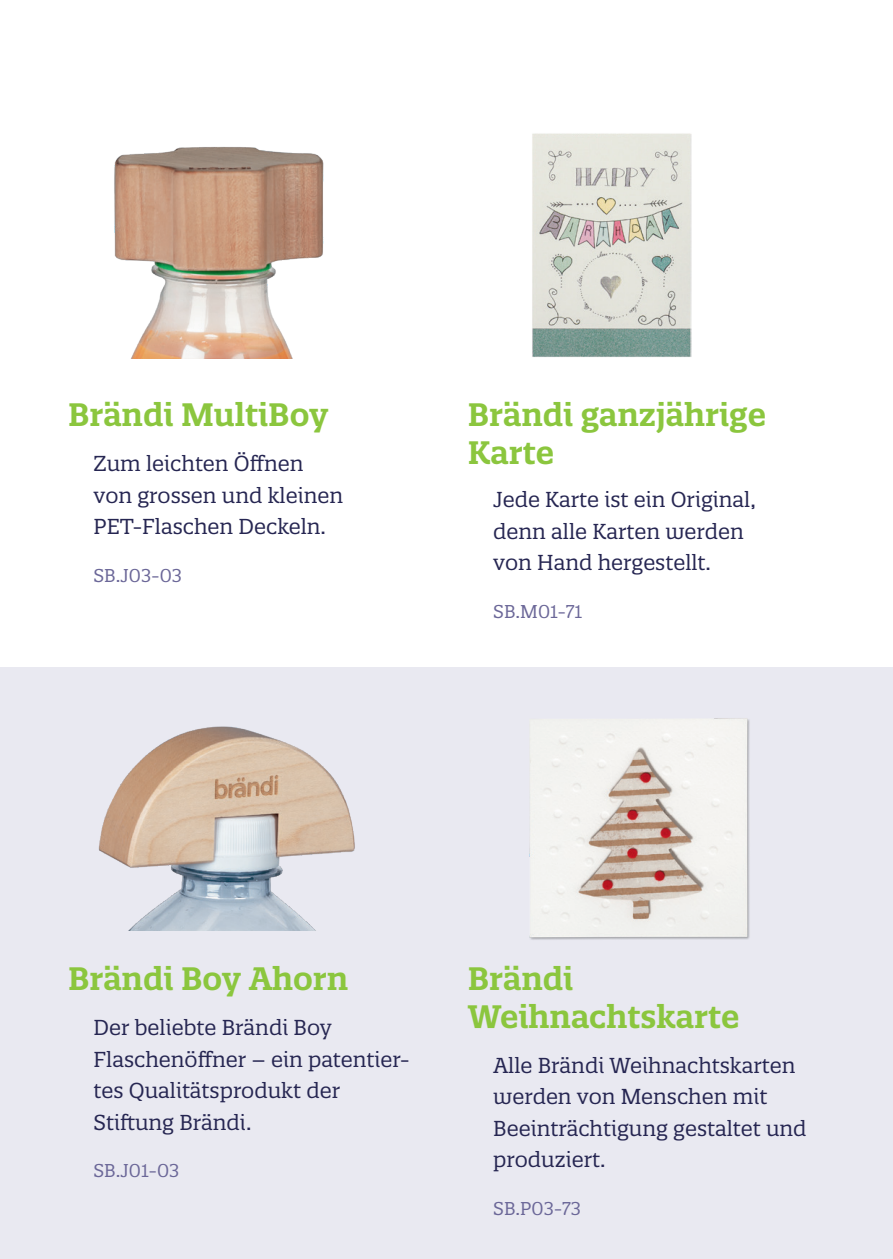
<style>
.page{position:relative;width:893px;height:1259px;background:#fff}
.page>*{position:absolute;margin:0;border:0;box-sizing:border-box;transform-origin:0 0}
.t1{font:600 31.5px/37.5px "Quatro Slab";color:#8bc63e}
.t2{font:21px/31.5px "Quatro Slab";color:#262652}
.t3{font:18px "Quatro Slab";color:#6b6798}
</style>
<div class="page">
<div style="left:0;top:667px;width:893px;height:592px;background:#e9e9f1"></div>
<img style="left:98px;top:726px;width:257px;height:204px">
<img style="left:114px;top:147px;width:210px;height:211px">
<img style="left:529px;top:718px;width:221px;height:222px">
<img style="left:532px;top:133px;width:159px;height:224px">
<h1 class="t1" style="left:68px;top:396px;width:262px">Brändi MultiBoy</h1>
<p class="t2" style="left:94px;top:448px;width:251px">Zum leichten Öffnen von grossen und kleinen<br>PET-Flaschen Deckeln.</p>
<p class="t3" style="left:94px;top:564px;width:90px">SB.J03-03</p>
<h1 class="t1" style="left:468px;top:396px;width:300px">Brändi ganzjährige<br>Karte</h1>
<p class="t2" style="left:493px;top:484px;width:264px">Jede Karte ist ein Original, denn alle Karten werden von Hand hergestellt.</p>
<p class="t3" style="left:493px;top:600px;width:90px">SB.M01-71</p>
<h1 class="t1" style="left:68px;top:960px;width:282px">Brändi Boy Ahorn</h1>
<p class="t2" style="left:94px;top:1012px;width:318px">Der beliebte Brändi Boy<br>Flaschenöffner – ein patentier&shy;tes Qualitätsprodukt der<br>Stiftung Brändi.</p>
<p class="t3" style="left:94px;top:1159px;width:87px">SB.J01-03</p>
<h1 class="t1" style="left:468px;top:960px;width:273px">Brändi<br>Weihnachtskarte</h1>
<p class="t2" style="left:493px;top:1049px;width:315px">Alle Brändi Weihnachtskarten werden von Menschen mit<br>Beeinträchtigung gestaltet und produziert.</p>
<p class="t3" style="left:493px;top:1196px;width:89px">SB.P03-73</p>
</div>
